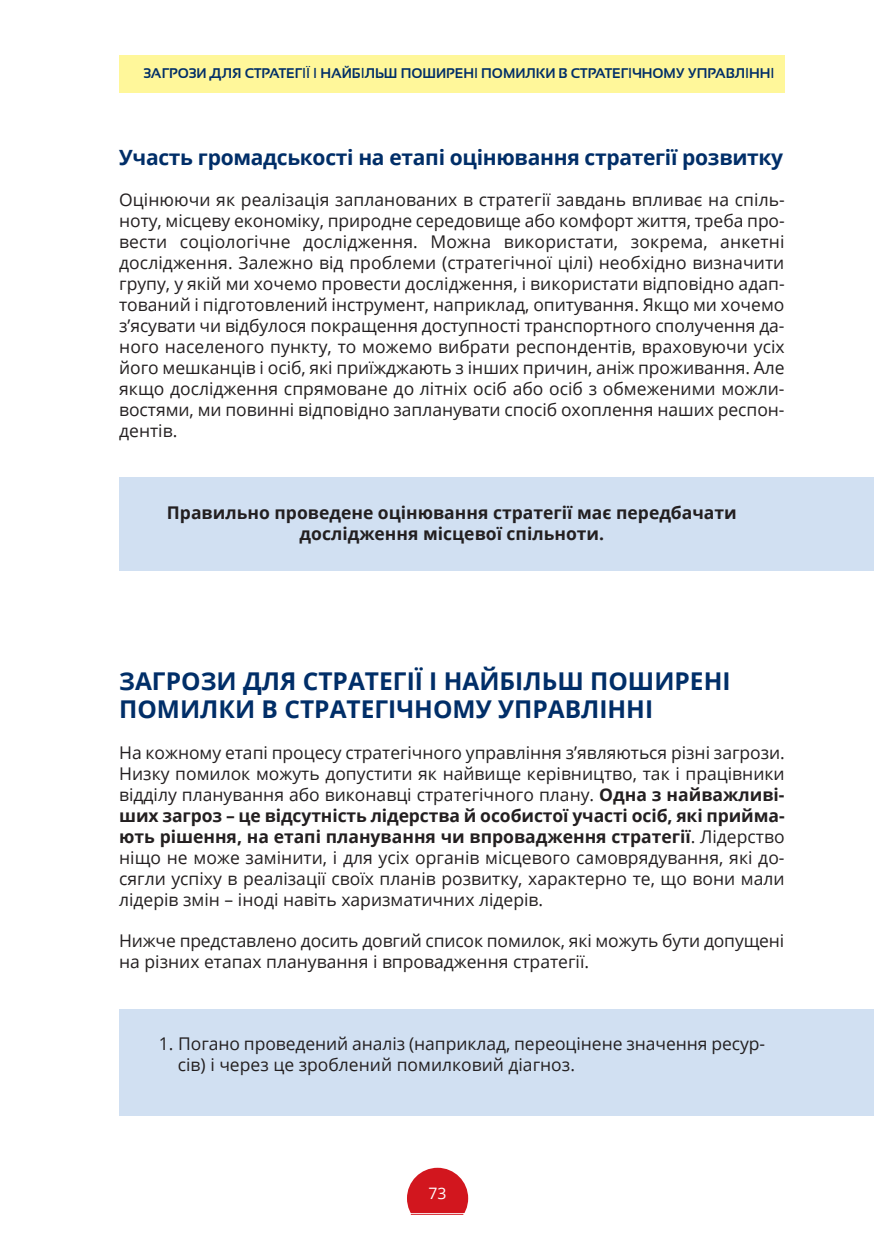
<style>
.page{position:relative;width:874px;height:1241px;background:#fff}
.page>*{position:absolute;margin:0;border:0;box-sizing:border-box;transform-origin:0 0}
.t1{font:700 24.5px/28px "Open Sans";color:#002e68}
.t2{font:700 21px "Open Sans";letter-spacing:-.015em;color:#002e68}
.t3{font:17.5px/21px "Open Sans";letter-spacing:-.005em;color:#231f20;text-align:justify}
.t4{font:700 17.5px/21px "Open Sans";color:#231f20;text-align:center}
.t5{font:15.75px "Open Sans";color:#fff}
.t6{font:700 14px "Sansation";color:#002e68}
.s1{font-family:"Lucida Grande";font-weight:400}
.s2{font-weight:700}
</style>
<div class="page">
<div style="left:119px;top:1009px;width:754px;height:106px;background:#d1e0f2"></div>
<div style="left:119px;top:477px;width:754px;height:93px;background:#d1e0f2"></div>
<div style="left:407px;top:1167px;width:61px;height:61px;background:#d2161e;border-radius:50%"></div>
<div style="left:392px;top:1212px;width:94px;height:19px;background:#fff"></div>
<hr style="left:410px;top:1213px;width:53px;height:1px;background:#d2161e">
<div style="left:119px;top:55px;width:665px;height:38px;background:#fff79a"></div>
<p class="t6" style="left:143px;top:66px;width:632px">ЗАГРОЗИ ДЛЯ СТРАТЕГ<span class="s1">ІЇ І</span> НАЙБ<span class="s1">І</span>ЛЬШ ПОШИРЕН<span class="s1">І</span> ПОМИЛКИ В СТРАТЕГ<span class="s1">І</span>ЧНОМУ УПРАВЛ<span class="s1">І</span>НН<span class="s1">І</span></p>
<p class="t2" style="left:119px;top:142px;width:665px">Участь громадськості на етапі оцінювання стратегії розвитку</p>
<p class="t3" style="left:119px;top:188px;width:666px">Оцінюючи як реалізація запланованих в стратегії завдань впливає на спіль&shy;ноту, місцеву економіку, природне середовище або комфорт життя, треба про&shy;вести соціологічне дослідження. Можна використати, зокрема, анкетні дослідження. Залежно від проблеми (стратегічної цілі) необхідно визначити групу, у якій ми хочемо провести дослідження, і використати відповідно адап&shy;тований і підготовлений інструмент, наприклад, опитування. Якщо ми хочемо з’ясувати чи відбулося покращення доступності транспортного сполучення да&shy;ного населеного пункту, то можемо вибрати респондентів, враховуючи усіх його мешканців і осіб, які приїжджають з інших причин, аніж проживання. Але якщо дослідження спрямоване до літніх осіб або осіб з обмеженими можли&shy;востями, ми повинні відповідно запланувати спосіб охоплення наших респон&shy;дентів.</p>
<p class="t4" style="left:167px;top:501px;width:571px">Правильно проведене оцінювання стратегії має передбачати дослідження місцевої спільноти.</p>
<h1 class="t1" style="left:119px;top:666px;width:612px">ЗАГРОЗИ ДЛЯ СТРАТЕГІЇ І НАЙБІЛЬШ ПОШИРЕНІ<br>ПОМИЛКИ В СТРАТЕГІЧНОМУ УПРАВЛІННІ</h1>
<p class="t3" style="left:119px;top:741px;width:666px">На кожному етапі процесу стратегічного управління з’являються різні загрози.<br>Низку помилок можуть допустити як найвище керівництво, так і працівники відділу планування або виконавці стратегічного плану. <span class="s2">Одна з найважливі&shy;ших загроз – це відсутність лідерства й особистої участі осіб, які прийма&shy;ють рішення, на етапі планування чи впровадження стратегії</span>. Лідерство ніщо не може замінити, і для усіх органів місцевого самоврядування, які до&shy;сягли успіху в реалізації своїх планів розвитку, характерно те, що вони мали лідерів змін – іноді навіть харизматичних лідерів.</p>
<p class="t3" style="left:119px;top:929px;width:666px">Нижче представлено досить довгий список помилок, які можуть бути допущені на різних етапах планування і впровадження стратегії.</p>
<p class="t3" style="left:178px;top:1032px;width:588px;text-indent:-19px">1. Погано проведений аналіз (наприклад, переоцінене значення ресур&shy;сів) і через це зроблений помилковий діагноз.</p>
<p class="t5" style="left:428px;top:1182px;width:20px">73</p>
</div>
